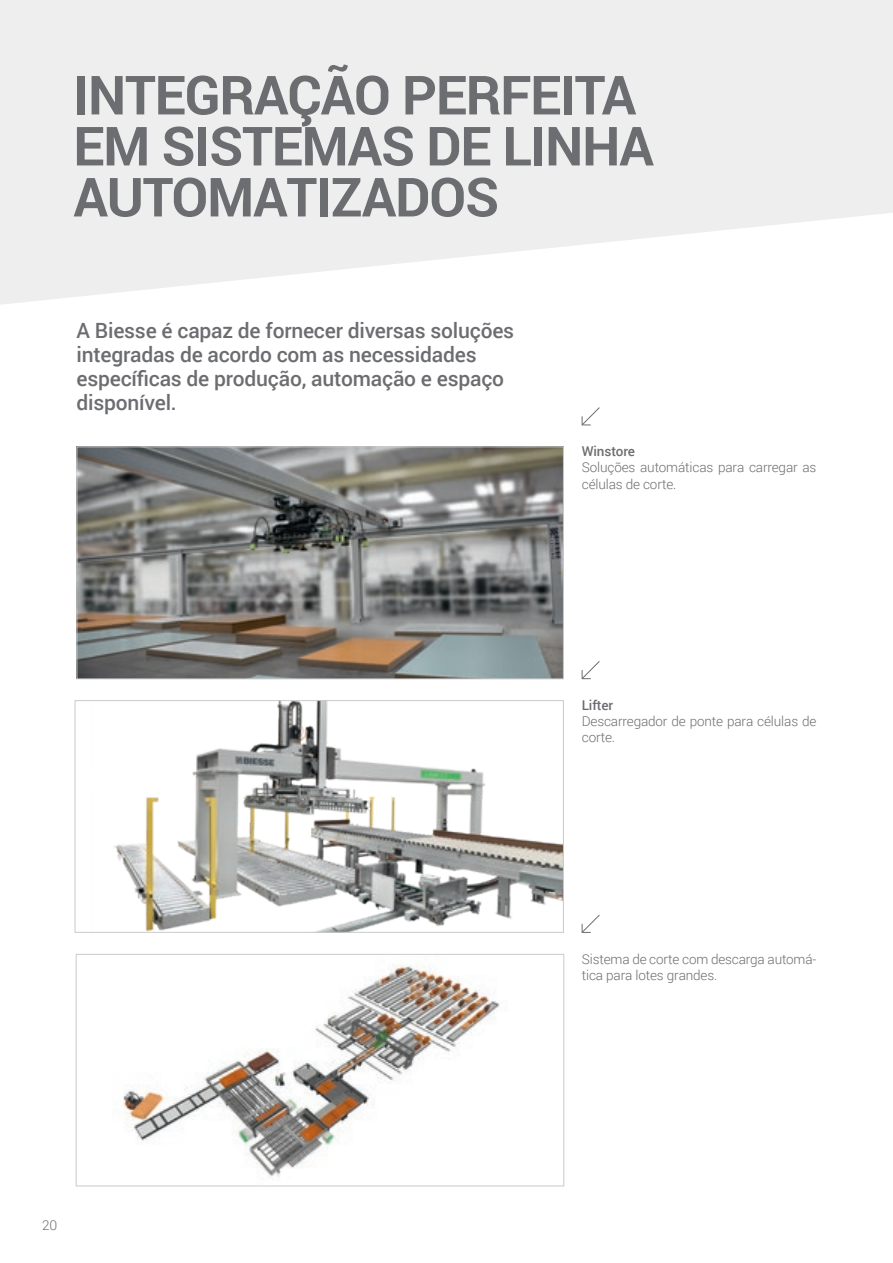
<style>
.page{position:relative;width:893px;height:1263px;background:#fff}
.page>*{position:absolute;margin:0;border:0;box-sizing:border-box;transform-origin:0 0}
._1_TITOLO_GRIGIO{font:700 54px/51px "Roboto";letter-spacing:-.02em;color:#6c6d70}
.t1{font:500 21px/24px "Roboto";letter-spacing:-.01em;color:#6c6d70}
.t2{font:300 13.5px/16.2px "Roboto";letter-spacing:-.01em;color:#6c6d70}
.t3{font:500 13.5px "Roboto";letter-spacing:-.01em;color:#6c6d70}
</style>
<div class="page">
<svg style="left:0;top:0;width:893px;height:305px;fill:#eeeeef"></svg>
<img style="left:79px;top:448px;width:483px;height:229px">
<div style="left:77px;top:446px;width:487px;height:233px;border:1px solid #c9cacc"></div>
<svg style="left:581px;top:407px;width:19px;height:19px"></svg>
<svg style="left:581px;top:661px;width:19px;height:18px"></svg>
<svg style="left:581px;top:915px;width:19px;height:18px"></svg>
<img style="left:123px;top:964px;width:377px;height:215px">
<div style="left:76px;top:954px;width:488px;height:232px;border:1px solid #c9cacc"></div>
<img style="left:114px;top:702px;width:448px;height:229px">
<div style="left:75px;top:700px;width:489px;height:233px;border:1px solid #c9cacc"></div>
<p class="_1_TITOLO_GRIGIO" style="left:73px;top:68px;width:582px">INTEGRAÇÃO PERFEITA<br>EM SISTEMAS DE LINHA<br>AUTOMATIZADOS</p>
<p class="t1" style="left:77px;top:318px;width:439px">A Biesse é capaz de fornecer diversas soluções integradas de acordo com as necessidades específicas de produção, automação e espaço disponível.</p>
<p class="t3" style="left:582px;top:442px;width:55px">Winstore</p>
<p class="t2" style="left:582px;top:459px;width:236px">Soluções automáticas para carregar as células de corte.</p>
<p class="t3" style="left:582px;top:695px;width:33px">Lifter</p>
<p class="t2" style="left:582px;top:713px;width:236px">Descarregador de ponte para células de corte.</p>
<p class="t2" style="left:582px;top:950px;width:236px">Sistema de corte com descarga automá&shy;tica para lotes grandes.</p>
<p class="t2" style="left:42px;top:1216px;width:17px">20</p>
</div>
